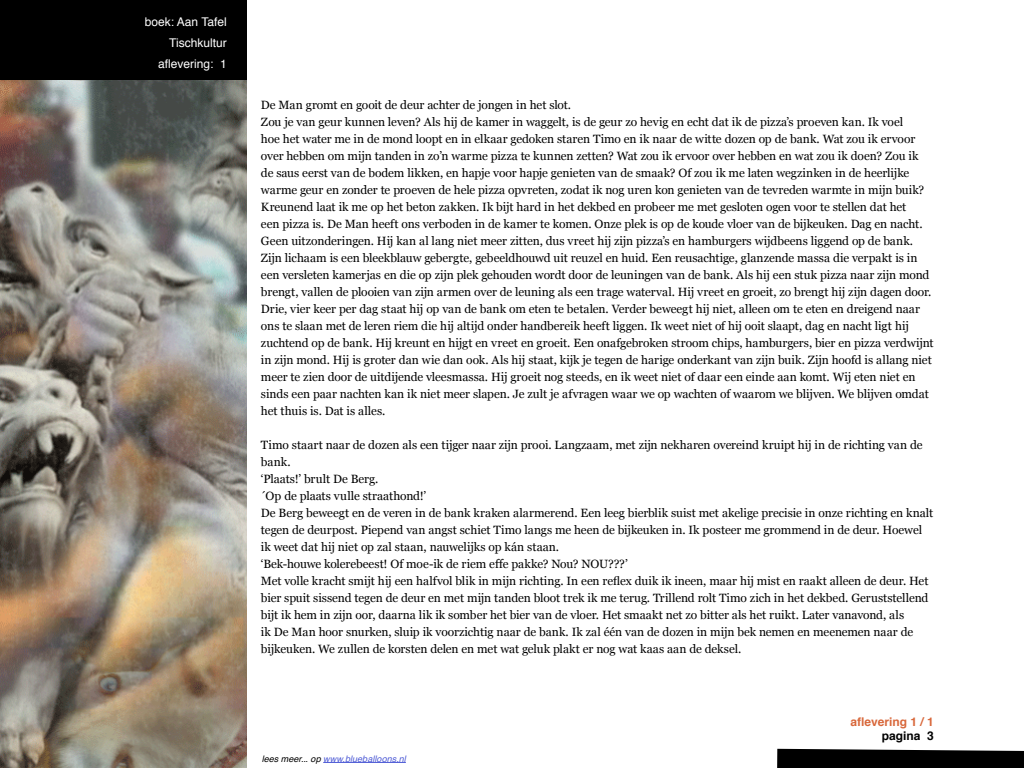
<style>
.page{position:relative;width:1024px;height:768px;background:#fff}
.page>*{position:absolute;margin:0;border:0;box-sizing:border-box;transform-origin:0 0}
.t1{font:12px/17px "Georgia";letter-spacing:-.01em;color:#000}
.t2{font:12px "Helvetica";color:#fff}
.t3{font:700 12px "Helvetica";color:#d8673a}
.t4{font:700 12px "Helvetica";color:#000}
.t5{font:italic 9px "Helvetica";letter-spacing:.005em;color:#4f5cd6}
.s1{color:#000}
</style>
<div class="page">
<svg style="left:777px;top:749px;width:247px;height:19px;background:#0c0c0c"></svg>
<hr style="left:323px;top:762px;width:83px;height:1px;background:#4f5cd6">
<img style="left:0;top:80px;width:247px;height:688px">
<div style="left:0;top:0;width:247px;height:80px;background:#000"></div>
<p class="t2" style="left:145px;top:13px;width:83px">boek: Aan Tafel</p>
<p class="t2" style="left:187px;top:34px;width:37px">Honge</p>
<p class="t2" style="left:158px;top:55px;width:70px">aflevering: 1</p>
<p class="t2" style="left:169px;top:34px;width:59px">Tischkultur</p>
<p class="t1" style="left:261px;top:96px;width:674px">De Man gromt en gooit de deur achter de jongen in het slot.<br>Zou je van geur kunnen leven? Als hij de kamer in waggelt, is de geur zo hevig en echt dat ik de pizza’s proeven kan. Ik voel<br>hoe het water me in de mond loopt en in elkaar gedoken staren Timo en ik naar de witte dozen op de bank. Wat zou ik ervoor over hebben om mijn tanden in zo’n warme pizza te kunnen zetten? Wat zou ik ervoor over hebben en wat zou ik doen? Zou ik de saus eerst van de bodem likken, en hapje voor hapje genieten van de smaak? Of zou ik me laten wegzinken in de heerlijke warme geur en zonder te proeven de hele pizza opvreten, zodat ik nog uren kon genieten van de tevreden warmte in mijn buik?<br>Kreunend laat ik me op het beton zakken. Ik bijt hard in het dekbed en probeer me met gesloten ogen voor te stellen dat het<br>een pizza is. De Man heeft ons verboden in de kamer te komen. Onze plek is op de koude vloer van de bijkeuken. Dag en nacht.<br>Geen uitzonderingen. Hij kan al lang niet meer zitten, dus vreet hij zijn pizza’s en hamburgers wijdbeens liggend op de bank.<br>Zijn lichaam is een bleekblauw gebergte, gebeeldhouwd uit reuzel en huid. Een reusachtige, glanzende massa die verpakt is in een versleten kamerjas en die op zijn plek gehouden wordt door de leuningen van de bank. Als hij een stuk pizza naar zijn mond brengt, vallen de plooien van zijn armen over de leuning als een trage waterval. Hij vreet en groeit, zo brengt hij zijn dagen door.<br>Drie, vier keer per dag staat hij op van de bank om eten te betalen. Verder beweegt hij niet, alleen om te eten en dreigend naar ons te slaan met de leren riem die hij altijd onder handbereik heeft liggen. Ik weet niet of hij ooit slaapt, dag en nacht ligt hij zuchtend op de bank. Hij kreunt en hijgt en vreet en groeit. Een onafgebroken stroom chips, hamburgers, bier en pizza verdwijnt in zijn mond. Hij is groter dan wie dan ook. Als hij staat, kijk je tegen de harige onderkant van zijn buik. Zijn hoofd is allang niet meer te zien door de uitdijende vleesmassa. Hij groeit nog steeds, en ik weet niet of daar een einde aan komt. Wij eten niet en sinds een paar nachten kan ik niet meer slapen. Je zult je afvragen waar we op wachten of waarom we blijven. We blijven omdat het thuis is. Dat is alles.</p>
<p class="t1" style="left:261px;top:436px;width:674px">Timo staart naar de dozen als een tijger naar zijn prooi. Langzaam, met zijn nekharen overeind kruipt hij in de richting van de bank.<br>‘Plaats!’ brult De Berg.<br>´Op de plaats vulle straathond!’<br>De Berg beweegt en de veren in de bank kraken alarmerend. Een leeg bierblik suist met akelige precisie in onze richting en knalt tegen de deurpost. Piepend van angst schiet Timo langs me heen de bijkeuken in. Ik posteer me grommend in de deur. Hoewel ik weet dat hij niet op zal staan, nauwelijks op kán staan.<br>‘Bek-houwe kolerebeest! Of moe-ik de riem effe pakke? Nou? NOU???’<br>Met volle kracht smijt hij een halfvol blik in mijn richting. In een reflex duik ik ineen, maar hij mist en raakt alleen de deur. Het bier spuit sissend tegen de deur en met mijn tanden bloot trek ik me terug. Trillend rolt Timo zich in het dekbed. Geruststellend bijt ik hem in zijn oor, daarna lik ik somber het bier van de vloer. Het smaakt net zo bitter als het ruikt. Later vanavond, als<br>ik De Man hoor snurken, sluip ik voorzichtig naar de bank. Ik zal één van de dozen in mijn bek nemen en meenemen naar de bijkeuken. We zullen de korsten delen en met wat geluk plakt er nog wat kaas aan de deksel.</p>
<p class="t5" style="left:262px;top:752px;width:146px"><span class="s1">lees meer... op</span> www.blueballoons.nl</p>
<p class="t3" style="left:851px;top:712px;width:85px">aflevering 1 / 1</p>
<p class="t4" style="left:882px;top:726px;width:54px">pagina 3</p>
</div>
